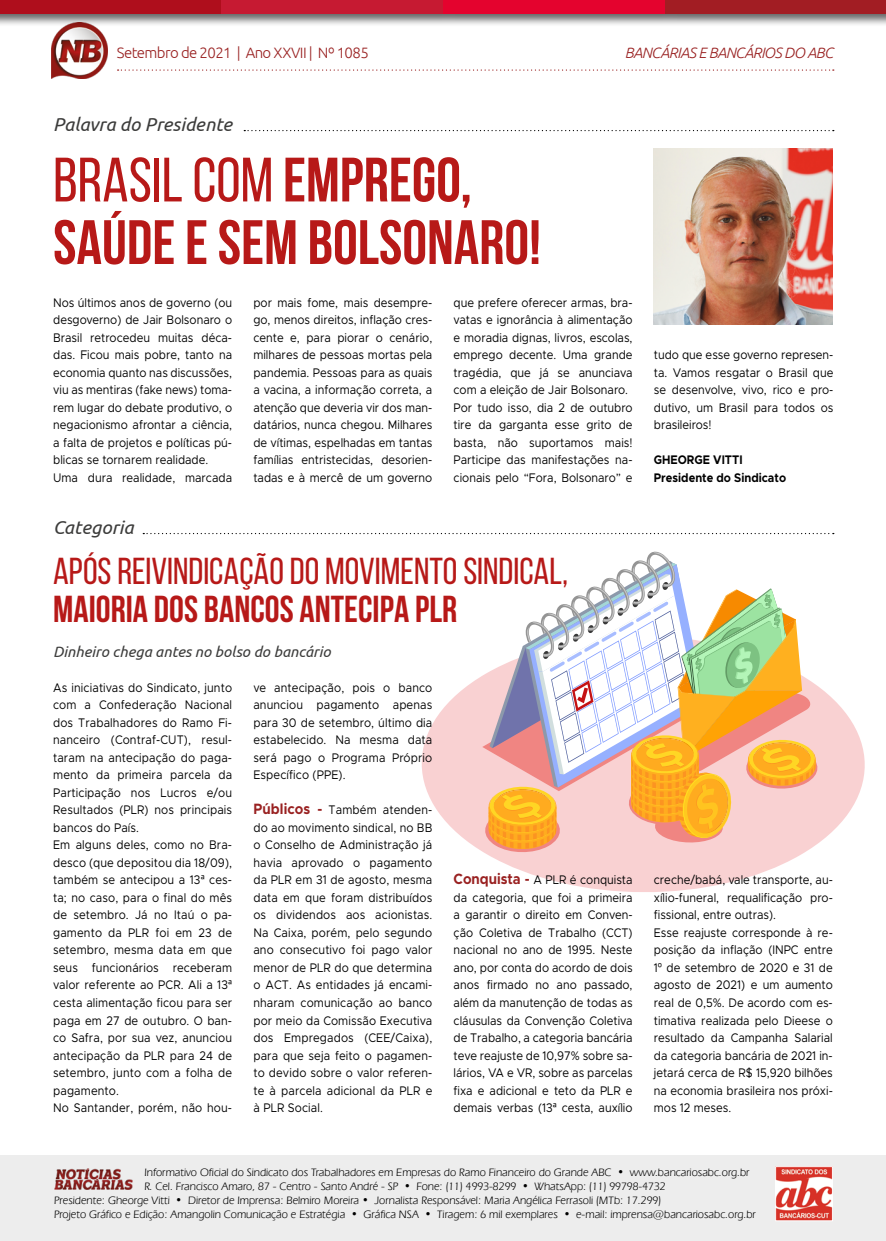
<style>
.page{position:relative;width:886px;height:1241px;background:#fff}
.page>*{position:absolute;margin:0;border:0;box-sizing:border-box;transform-origin:0 0}
.t1{font:700 62.5px/62.5px "Bebas Neue";color:#b71918}
.t2{font:37.5px "Bebas Neue";color:#b71918}
.t3{font:700 37.5px "Bebas Neue";color:#b71918}
.t4{font:italic 18.75px "Ubuntu";color:#3c3c3b}
.t5{font:italic 15px "Ubuntu";color:#3c3c3b}
.t6{font:300 15px "Ubuntu";letter-spacing:-.04em;color:#992121}
.t7{font:italic 300 15px "Ubuntu";letter-spacing:-.04em;color:#992121}
.t8{font:12.5px/17.5px "Metropolis";color:#000;text-align:justify;scale:.9 1}
.t9{font:700 12.5px/17.5px "Metropolis";color:#000;scale:.9 1}
.t10{font:11.25px "Eras IT Cby BT";color:#000}
.s1{font-weight:400}
.s2{font-family:"Open Sans"}
.s3{font-weight:700;font-size:15px;color:#992121}
</style>
<div class="page">
<img style="left:52px;top:27px;width:56px;height:51px">
<svg style="left:118px;top:69px;width:716px;height:2px"></svg>
<div style="left:0;top:0;width:886px;height:27px;background:#000;opacity:.6"></div>
<div style="left:664px;top:0;width:222px;height:14px;background:#a21d23"></div>
<div style="left:0;top:0;width:221px;height:14px;background:#af0e1c"></div>
<div style="left:221px;top:0;width:222px;height:14px;background:#c61a32"></div>
<div style="left:443px;top:0;width:221px;height:14px;background:#e4032e"></div>
<svg style="left:421px;top:677px;width:444px;height:215px;fill:#f9d1d2"></svg>
<svg style="left:481px;top:551px;width:340px;height:303px"></svg>
<div style="left:0;top:1155px;width:886px;height:85px;background:#ededed"></div>
<img style="left:777px;top:1168px;width:54px;height:50px">
<div style="left:775px;top:1166px;width:58px;height:54px;border:1px solid #fff"></div>
<img style="left:55px;top:1168px;width:77px;height:20px">
<svg style="left:244px;top:130px;width:590px;height:1px"></svg>
<svg style="left:143px;top:533px;width:691px;height:1px"></svg>
<img style="left:654px;top:149px;width:179px;height:175px">
<p class="t6" style="left:117px;top:43px;width:253px">Setembro de 2021 | Ano XXVII | Nº 1085</p>
<p class="t7" style="left:625px;top:43px;width:210px">BANCÁRIAS E BANCÁRIOS DO ABC</p>
<h3 class="t4" style="left:53px;top:113px;width:181px">Palavra do Presidente</h3>
<h1 class="t1" style="left:53px;top:148px;width:489px"><span class="s1">BRASIL COM</span> EMPREGO,<br>SAÚDE E SEM BOLSONARO!</h1>
<p class="t8" style="left:53px;top:293px;width:200px;text-align:left">Nos últimos anos de governo (ou desgoverno) de Jair Bolsonaro o<br>Brasil retrocedeu muitas déca&shy;das. Ficou mais pobre, tanto na economia quanto nas discussões, viu as mentiras (fake news) toma&shy;rem lugar do debate produtivo, o negacionismo afrontar a ciência, a falta de projetos e políticas pú&shy;blicas se tornarem realidade.<br>Uma dura realidade, marcada</p>
<h3 class="t4" style="left:53px;top:516px;width:82px">Categoria</h3>
<p class="t8" style="left:253px;top:293px;width:200px">por mais fome, mais desempre&shy;go, menos direitos, inflação cres&shy;cente e, para piorar o cenário, milhares de pessoas mortas pela pandemia. Pessoas para as quais a vacina, a informação correta, a atenção que deveria vir dos man&shy;datários, nunca chegou. Milhares de vítimas, espelhadas em tantas famílias entristecidas, desorien&shy;tadas e à mercê de um governo</p>
<p class="t8" style="left:454px;top:293px;width:200px;text-align:left">que prefere oferecer armas, bra&shy;vatas e ignorância à alimentação e moradia dignas, livros, escolas, emprego decente. Uma grande tragédia, que já se anunciava com a eleição de Jair Bolsonaro.<br>Por tudo isso, dia 2 de outubro tire da garganta esse grito de basta, não suportamos mais!<br>Participe das manifestações na&shy;cionais pelo “Fora, Bolsonaro” e</p>
<h2 class="t2" style="left:53px;top:551px;width:516px">APÓS REIVINDICAÇÃO DO MOVIMENTO SINDICAL,</h2>
<h2 class="t3" style="left:53px;top:588px;width:405px">MAIORIA DOS BANCOS ANTECIPA PLR</h2>
<p class="t5" style="left:53px;top:642px;width:279px">Dinheiro chega antes no bolso do bancário</p>
<p class="t8" style="left:654px;top:346px;width:201px">tudo que esse governo represen&shy;ta. Vamos resgatar o Brasil que se desenvolve, vivo, rico e pro&shy;dutivo, um Brasil para todos os brasileiros!</p>
<p class="t9" style="left:654px;top:451px;width:148px">GHEORGE VITTI<br>Presidente do Sindicato</p>
<p class="t8" style="left:53px;top:678px;width:200px;text-align:left">As iniciativas do Sindicato, junto com a Confederação Nacional dos Trabalhadores do Ramo Fi&shy;nanceiro (Contraf-CUT), resul&shy;taram na antecipação do paga&shy;mento da primeira parcela da<br>Participação nos Lucros e/ou<br>Resultados (PLR) nos principais bancos do País.<br>Em alguns deles, como no Bra&shy;desco (que depositou dia 18/09), também se antecipou a 13<span class="s2">ª</span> ces&shy;ta; no caso, para o final do mês de setembro. Já no Itaú o pa&shy;gamento da PLR foi em 23 de setembro, mesma data em que seus funcionários receberam valor referente ao PCR. Ali a 13<span class="s2">ª </span>cesta alimentação ficou para ser paga em 27 de outubro. O ban&shy;co Safra, por sua vez, anunciou antecipação da PLR para 24 de setembro, junto com a folha de pagamento.<br>No Santander, porém, não hou-</p>
<p class="t8" style="left:253px;top:678px;width:200px">ve antecipação, pois o banco anunciou pagamento apenas para 30 de setembro, último dia estabelecido. Na mesma data será pago o Programa Próprio Específico (PPE).</p>
<p class="t8" style="left:253px;top:801px;width:200px"><span class="s3">Públicos -</span> Também atenden&shy;do ao movimento sindical, no BB o Conselho de Administração já havia aprovado o pagamento da PLR em 31 de agosto, mesma data em que foram distribuídos os dividendos aos acionistas.<br>Na Caixa, porém, pelo segundo ano consecutivo foi pago valor menor de PLR do que determina o ACT. As entidades já encami&shy;nharam comunicação ao banco por meio da Comissão Executiva dos Empregados (CEE/Caixa), para que seja feito o pagamen&shy;to devido sobre o valor referen&shy;te à parcela adicional da PLR e à PLR Social.</p>
<p class="t8" style="left:454px;top:871px;width:200px"><span class="s3">Conquista -</span> A PLR é conquista da categoria, que foi a primeira a garantir o direito em Conven&shy;ção Coletiva de Trabalho (CCT) nacional no ano de 1995. Neste ano, por conta do acordo de dois anos firmado no ano passado, além da manutenção de todas as cláusulas da Convenção Coletiva de Trabalho, a categoria bancária teve reajuste de 10,97% sobre sa&shy;lários, VA e VR, sobre as parcelas fixa e adicional e teto da PLR e demais verbas (13<span class="s2">ª</span> cesta, auxílio</p>
<p class="t8" style="left:654px;top:871px;width:200px;text-align:left">creche/babá, vale transporte, au&shy;xílio-funeral, requalificação pro&shy;fissional, entre outras).<br>Esse reajuste corresponde à re&shy;posição da inflação (INPC entre<br>1<span class="s2">º</span> de setembro de 2020 e 31 de agosto de 2021) e um aumento real de 0,5%. De acordo com es&shy;timativa realizada pelo Dieese o resultado da Campanha Salarial da categoria bancária de 2021 in&shy;jetará cerca de R$ 15,920 bilhões na economia brasileira nos próxi&shy;mos 12 meses.</p>
<p class="t10" style="left:144px;top:1165px;width:607px">Informativo Oficial do Sindicato dos Trabalhadores em Empresas do Ramo Financeiro do Grande ABC • www.bancariosabc.org.br</p>
<p class="t10" style="left:144px;top:1179px;width:523px">R. Cel. Francisco Amaro, 87 - Centro - Santo André - SP • Fone: (11) 4993-8299 • WhatsApp: (11) 99798-4732</p>
<p class="t10" style="left:54px;top:1193px;width:608px">Presidente: Gheorge Vitti • Diretor de Imprensa: Belmiro Moreira • Jornalista Responsável: Maria Angélica Ferrasoli (MTb: 17.299)</p>
<p class="t10" style="left:54px;top:1206px;width:703px">Projeto Gráfico e Edição: Amangolin Comunicação e Estratégia • Gráfica NSA • Tiragem: 6 mil exemplares • e-mail: imprensa@bancariosabc.org.br</p>
</div>
